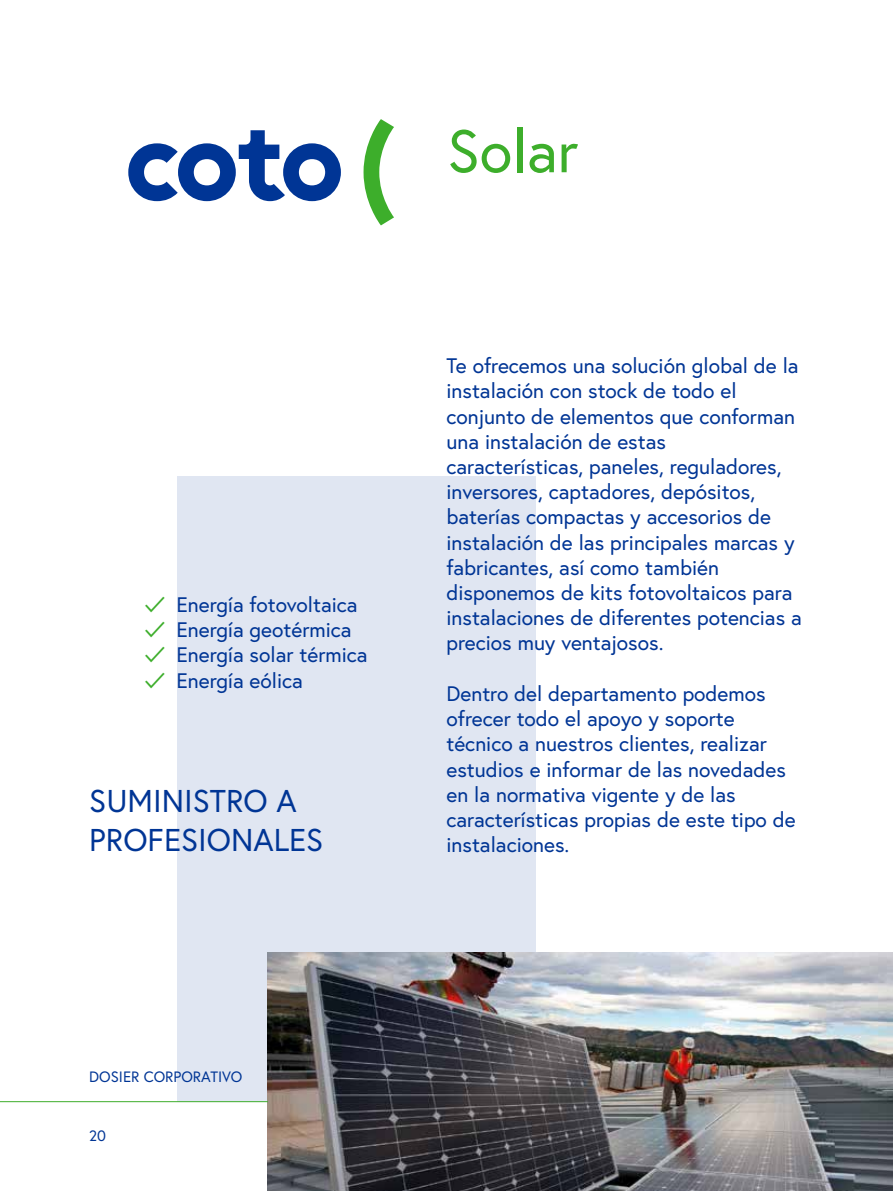
<style>
.page{position:relative;width:893px;height:1191px;background:#fff}
.page>*{position:absolute;margin:0;border:0;box-sizing:border-box;transform-origin:0 0}
.t1{font:60px "Europa";color:#3dae2b}
.t2{font:31.5px/39.3px "Europa";color:#003595}
.t3{font:21px/25.2px "Europa";color:#003595}
.t4{font:21px/25.2px "Circular Std";color:#3dae2b;text-align:justify}
.t5{font:15px "Europa";color:#003595}
</style>
<div class="page">
<div style="left:178px;top:476px;width:358px;height:625px;background:#e0e6f2"></div>
<svg style="left:364px;top:119px;width:30px;height:106px"></svg>
<svg style="left:128px;top:130px;width:213px;height:71px"></svg>
<img style="left:268px;top:952px;width:625px;height:239px">
<hr style="left:0;top:1101px;width:268px;height:1px;background:#3dae2b">
<p class="t4" style="left:145px;top:592px;width:22px">✓ ✓ ✓ ✓</p>
<p class="t3" style="left:176px;top:591px;width:193px">Energía fotovoltaica<br>Energía geotérmica<br>Energía solar térmica<br>Energía eólica</p>
<h2 class="t2" style="left:89px;top:780px;width:235px">SUMINISTRO A<br>PROFESIONALES</h2>
<h1 class="t1" style="left:447px;top:113px;width:132px">Solar</h1>
<p class="t3" style="left:446px;top:353px;width:357px">Te ofrecemos una solución global de la instalación con stock de todo el conjunto de elementos que conforman una instalación de estas características, paneles, reguladores, inversores, captadores, depósitos, baterías compactas y accesorios de instalación de las principales marcas y fabricantes, así como también disponemos de kits fotovoltaicos para instalaciones de diferentes potencias a precios muy ventajosos.</p>
<p class="t3" style="left:446px;top:680px;width:351px">Dentro del departamento podemos ofrecer todo el apoyo y soporte técnico a nuestros clientes, realizar estudios e informar de las novedades en la normativa vigente y de las características propias de este tipo de instalaciones.</p>
<p class="t5" style="left:89px;top:1066px;width:154px">DOSIER CORPORATIVO</p>
<p class="t5" style="left:89px;top:1126px;width:18px">20</p>
</div>
